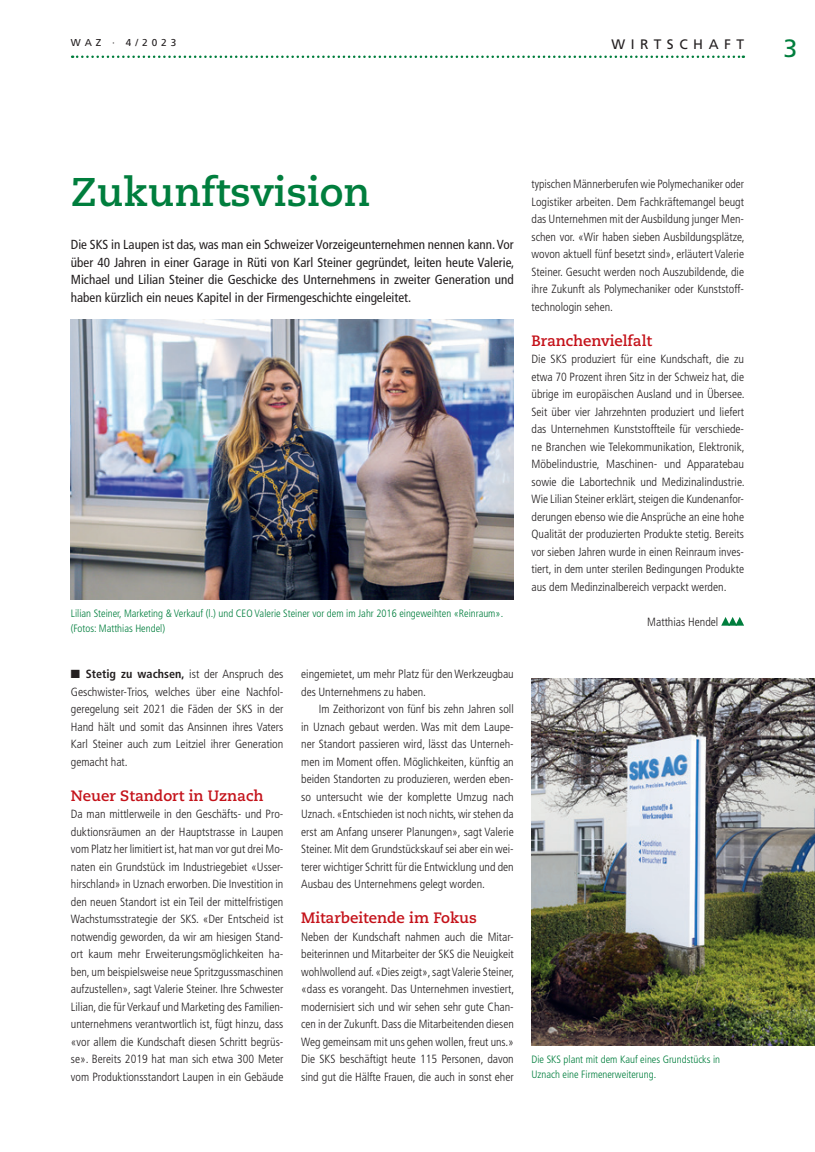
<style>
.page{position:relative;width:815px;height:1152px;background:#fff}
.page>*{position:absolute;margin:0;border:0;box-sizing:border-box;transform-origin:0 0}
.t1{font:700 40px "Caecilia";color:#007e3d}
.t2{font:25px "Frutiger LT Std";color:#007e3d}
.t3{font:700 15px "Caecilia";color:#c4121a}
.t4{font:13.75px "Frutiger LT Std";letter-spacing:.4em;color:#231f20}
.t5{font:condensed 13.12px/17.5px "Frutiger LT Std";color:#231f20;text-align:justify}
.t6{font:300 condensed 11.88px/17.5px "Frutiger LT Std";color:#231f20;text-align:justify}
.t7{font:300 condensed 10.62px/15px "Frutiger LT Std";color:#007e3d}
.t8{font:10px "Frutiger LT Std";letter-spacing:.4em;color:#231f20}
.s1{font-weight:700}
</style>
<div class="page">
<svg style="left:72px;top:56px;width:672px;height:2px"></svg>
<svg style="left:721px;top:617px;width:23px;height:8px"></svg>
<img style="left:71px;top:319px;width:443px;height:280px">
<img style="left:531px;top:678px;width:284px;height:367px">
<p class="t8" style="left:71px;top:37px;width:107px">WAZ · 4/2023</p>
<p class="t4" style="left:612px;top:36px;width:134px">WIRTSCHAFT</p>
<h2 class="t2" style="left:783px;top:33px;width:15px">3</h2>
<h1 class="t1" style="left:71px;top:168px;width:301px">Zukunftsvision</h1>
<p class="t5" style="left:71px;top:236px;width:445px">Die SKS in Laupen ist das, was man ein Schweizer Vorzeigeunternehmen nennen kann. Vor über 40 Jahren in einer Garage in Rüti von Karl Steiner gegründet, leiten heute Valerie, Michael und Lilian Steiner die Geschicke des Unternehmens in zweiter Generation und haben kürzlich ein neues Kapitel in der Firmengeschichte eingeleitet.</p>
<p class="t7" style="left:71px;top:606px;width:434px">Lilian Steiner, Marketing &amp; Verkauf (l.) und CEO Valerie Steiner vor dem im Jahr 2016 eingeweihten «Reinraum». (Fotos: Matthias Hendel)</p>
<p class="t6" style="left:71px;top:665px;width:214px">■ <span class="s1">Stetig zu wachsen,</span> ist der Anspruch des Geschwister-Trios, welches über eine Nachfol&shy;geregelung seit 2021 die Fäden der SKS in der Hand hält und somit das Ansinnen ihres Vaters Karl Steiner auch zum Leitziel ihrer Generation gemacht hat.</p>
<p class="t3" style="left:71px;top:786px;width:194px">Neuer Standort in Uznach</p>
<p class="t6" style="left:71px;top:805px;width:214px">Da man mittlerweile in den Geschäfts- und Pro&shy;duktionsräumen an der Hauptstrasse in Laupen vom Platz her limitiert ist, hat man vor gut drei Mo&shy;naten ein Grundstück im Industriegebiet «Usser&shy;hirschland» in Uznach erworben. Die Investition in den neuen Standort ist ein Teil der mittelfristigen Wachstumsstrategie der SKS. «Der Entscheid ist notwendig geworden, da wir am hiesigen Stand&shy;ort kaum mehr Erweiterungsmöglichkeiten ha&shy;ben, um beispielsweise neue Spritzgussmaschinen aufzustellen», sagt Valerie Steiner. Ihre Schwester Lilian, die für Verkauf und Marketing des Familien&shy;unternehmens verantwortlich ist, fügt hinzu, dass «vor allem die Kundschaft diesen Schritt begrüs&shy;se». Bereits 2019 hat man sich etwa 300 Meter vom Produktionsstandort Laupen in ein Gebäude</p>
<p class="t6" style="left:301px;top:665px;width:214px">eingemietet, um mehr Platz für den Werkzeugbau des Unternehmens zu haben.</p>
<p class="t6" style="left:301px;top:700px;width:214px;text-indent:18px">Im Zeithorizont von fünf bis zehn Jahren soll in Uznach gebaut werden. Was mit dem Laupe&shy;ner Standort passieren wird, lässt das Unterneh&shy;men im Moment offen. Möglichkeiten, künftig an beiden Standorten zu produzieren, werden eben&shy;so untersucht wie der komplette Umzug nach Uznach. «Entschieden ist noch nichts, wir stehen da erst am Anfang unserer Planungen», sagt Valerie Steiner. Mit dem Grundstückskauf sei aber ein wei&shy;terer wichtiger Schritt für die Entwicklung und den Ausbau des Unternehmens gelegt worden.</p>
<p class="t3" style="left:301px;top:909px;width:177px">Mitarbeitende im Fokus</p>
<p class="t6" style="left:301px;top:928px;width:215px">Neben der Kundschaft nahmen auch die Mitar&shy;beiterinnen und Mitarbeiter der SKS die Neuigkeit wohlwollend auf. «Dies zeigt», sagt Valerie Steiner, «dass es vorangeht. Das Unternehmen investiert, modernisiert sich und wir sehen sehr gute Chan&shy;cen in der Zukunft. Dass die Mitarbeitenden diesen Weg gemeinsam mit uns gehen wollen, freut uns.» Die SKS beschäftigt heute 115 Personen, davon sind gut die Hälfte Frauen, die auch in sonst eher</p>
<p class="t6" style="left:531px;top:175px;width:215px">typischen Männerberufen wie Polymechaniker oder Logistiker arbeiten. Dem Fachkräftemangel beugt das Unternehmen mit der Ausbildung junger Men&shy;schen vor. «Wir haben sieben Ausbildungsplätze, wovon aktuell fünf besetzt sind», erläutert Valerie Steiner. Gesucht werden noch Auszubildende, die ihre Zukunft als Polymechaniker oder Kunststoff&shy;technologin sehen.</p>
<p class="t3" style="left:531px;top:331px;width:122px">Branchenvielfalt</p>
<p class="t6" style="left:531px;top:350px;width:215px">Die SKS produziert für eine Kundschaft, die zu etwa 70 Prozent ihren Sitz in der Schweiz hat, die übrige im europäischen Ausland und in Übersee.<br>Seit über vier Jahrzehnten produziert und liefert das Unternehmen Kunststoffteile für verschiede&shy;ne Branchen wie Telekommunikation, Elektronik, Möbelindustrie, Maschinen- und Apparatebau sowie die Labortechnik und Medizinalindustrie.<br>Wie Lilian Steiner erklärt, steigen die Kundenanfor&shy;derungen ebenso wie die Ansprüche an eine hohe Qualität der produzierten Produkte stetig. Bereits vor sieben Jahren wurde in einen Reinraum inves&shy;tiert, in dem unter sterilen Bedingungen Produkte aus dem Medinzinalbereich verpackt werden.</p>
<p class="t6" style="left:647px;top:613px;width:73px">Matthias Hendel</p>
<p class="t7" style="left:531px;top:1052px;width:190px">Die SKS plant mit dem Kauf eines Grundstücks in<br>Uznach eine Firmenerweiterung.</p>
</div>
